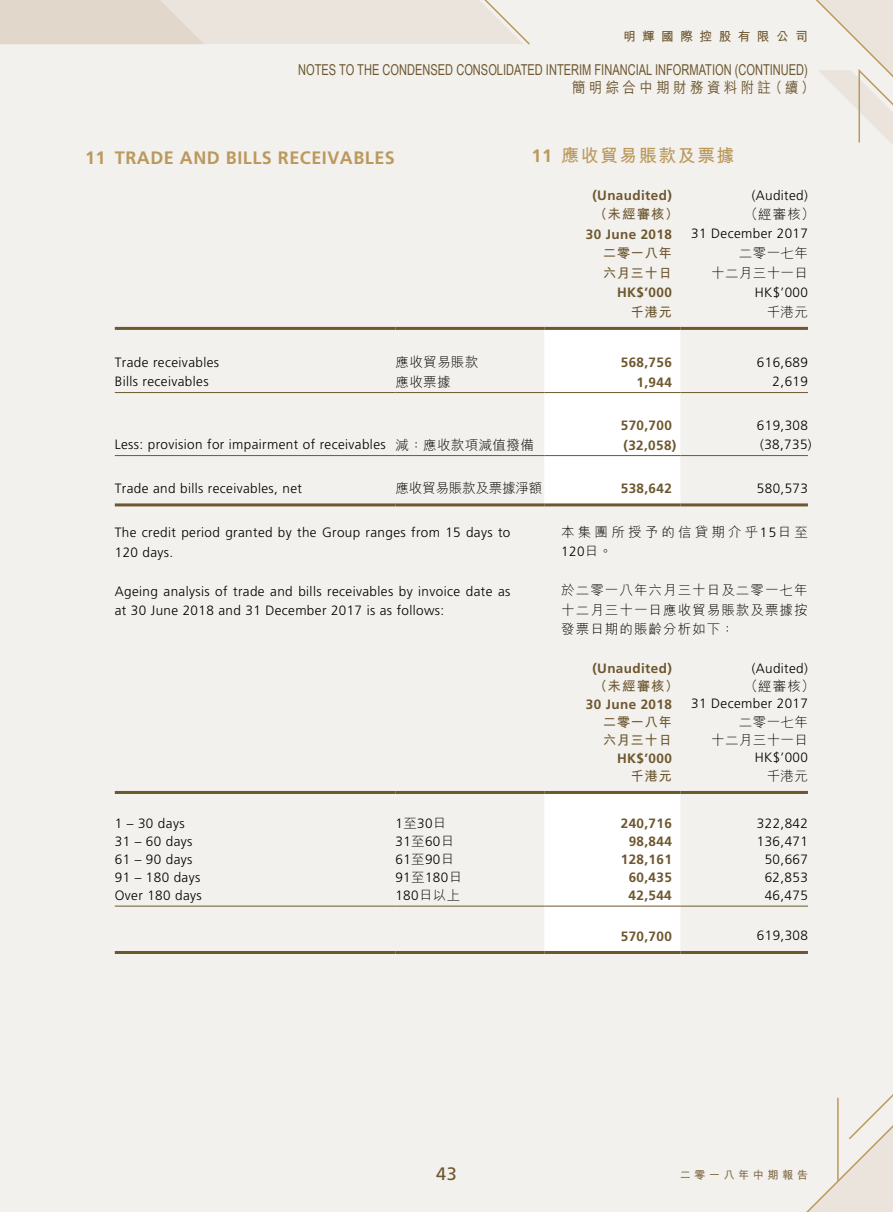
<style>
.page{position:relative;width:893px;height:1212px;background:#f3f1ed}
.page>*{position:absolute;margin:0;border:0;box-sizing:border-box;transform-origin:0 0}
.t1{font:700 18px "Frutiger LT Std";letter-spacing:.03em;color:#bb995d}
.t2{font:700 18px "M Hei HK";letter-spacing:.08em;color:#bb995d}
.t3{font:18px "Frutiger LT Std";color:#6d572f}
.t4{font:15px "Arial Narrow";color:#6d572f;scale:.9 1}
.t5{font:500 15px "M Hei HK";letter-spacing:.25em;color:#6d572f;scale:.9 1}
.t6{font:300 13.5px/19.5px "Frutiger LT Std";letter-spacing:.03em;color:#000}
.t7{font:700 13.5px "Frutiger LT Std";letter-spacing:.03em;color:#6d572f}
.t8{font:300 13.5px/19.5px "M Hei HK";letter-spacing:.08em;color:#000;text-align:justify}
.t9{font:700 13.5px/19.5px "M Hei HK";letter-spacing:.03em;color:#6d572f}
.t10{font:300 13.5px/19.5px "M Hei HK";letter-spacing:.03em;color:#000;text-align:right}
.t11{font:300 13.5px "M Hei HK";letter-spacing:.235em;color:#000}
.t12{font:300 13.5px "M Hei HK";letter-spacing:-.01em;color:#000}
.t13{font:700 12.75px "M Hei HK";letter-spacing:.5em;color:#6d572f}
.t14{font:700 11.25px "M Hei HK";letter-spacing:.3em;color:#826d49}
.s1{font-family:"Frutiger LT Std"}
.s2{font-family:"M Hei HK"}
</style>
<div class="page">
<svg style="left:806px;top:1094px;width:87px;height:118px"></svg>
<svg style="left:0;top:0;width:530px;height:45px;background:#e7e0d6"></svg>
<hr style="left:837px;top:1098px;width:2px;height:83px;background:#bb995d">
<svg style="left:815px;top:0;width:78px;height:145px"></svg>
<div style="left:544px;top:330px;width:136px;height:173px;background:#fff"></div>
<hr style="left:115px;top:327px;width:280px;height:3px;background:#6d572f">
<hr style="left:395px;top:327px;width:149px;height:3px;background:#6d572f">
<hr style="left:544px;top:327px;width:136px;height:3px;background:#6d572f">
<hr style="left:680px;top:327px;width:128px;height:3px;background:#6d572f">
<hr style="left:115px;top:392px;width:280px;height:1px;background:#6d572f">
<hr style="left:395px;top:392px;width:149px;height:1px;background:#6d572f">
<hr style="left:544px;top:392px;width:136px;height:1px;background:#6d572f">
<hr style="left:680px;top:392px;width:128px;height:1px;background:#6d572f">
<hr style="left:115px;top:455px;width:280px;height:1px;background:#6d572f">
<hr style="left:395px;top:455px;width:149px;height:1px;background:#6d572f">
<hr style="left:544px;top:455px;width:136px;height:1px;background:#6d572f">
<hr style="left:680px;top:455px;width:128px;height:1px;background:#6d572f">
<hr style="left:115px;top:503px;width:280px;height:3px;background:#6d572f">
<hr style="left:395px;top:503px;width:149px;height:3px;background:#6d572f">
<hr style="left:544px;top:503px;width:136px;height:3px;background:#6d572f">
<hr style="left:680px;top:503px;width:128px;height:3px;background:#6d572f">
<div style="left:544px;top:794px;width:136px;height:157px;background:#fff"></div>
<hr style="left:115px;top:791px;width:280px;height:3px;background:#6d572f">
<hr style="left:395px;top:791px;width:149px;height:3px;background:#6d572f">
<hr style="left:544px;top:791px;width:136px;height:3px;background:#6d572f">
<hr style="left:680px;top:791px;width:128px;height:3px;background:#6d572f">
<hr style="left:115px;top:906px;width:280px;height:1px;background:#6d572f">
<hr style="left:395px;top:906px;width:149px;height:1px;background:#6d572f">
<hr style="left:544px;top:906px;width:136px;height:1px;background:#6d572f">
<hr style="left:680px;top:906px;width:128px;height:1px;background:#6d572f">
<hr style="left:115px;top:951px;width:280px;height:3px;background:#6d572f">
<hr style="left:395px;top:951px;width:149px;height:3px;background:#6d572f">
<hr style="left:544px;top:951px;width:136px;height:3px;background:#6d572f">
<hr style="left:680px;top:951px;width:128px;height:3px;background:#6d572f">
<p class="t13" style="left:623px;top:27px;width:186px">明輝國際控股有限公司</p>
<p class="t4" style="left:298px;top:58px;width:568px">NOTES TO THE CONDENSED CONSOLIDATED INTERIM FINANCIAL INFORMATION (CONTINUED)</p>
<p class="t5" style="left:572px;top:77px;width:271px">簡明綜合中期財務資料附註（續）</p>
<h1 class="t1" style="left:85px;top:147px;width:311px">11 TRADE AND BILLS RECEIVABLES</h1>
<h1 class="t2" style="left:531px;top:143px;width:205px"><span class="s1">11</span> 應收貿易賬款及票據</h1>
<p class="t7" style="left:592px;top:187px;width:81px">(Unaudited)</p>
<p class="t6" style="left:752px;top:185px;width:58px">(Audited)</p>
<p class="t9" style="left:594px;top:203px;width:86px">（未經審核）</p>
<p class="t8" style="left:744px;top:204px;width:72px">（經審核）</p>
<p class="t7" style="left:586px;top:226px;width:87px">30 June 2018</p>
<p class="t6" style="left:691px;top:224px;width:118px">31 December 2017</p>
<p class="t9" style="left:603px;top:242px;width:71px">二零一八年六月三十日</p>
<p class="t10" style="left:711px;top:243px;width:98px">二零一七年<br>十二月三十一日</p>
<p class="t7" style="left:617px;top:285px;width:56px">HK$’000</p>
<p class="t6" style="left:755px;top:282px;width:55px">HK$’000</p>
<p class="t9" style="left:631px;top:301px;width:43px">千港元</p>
<p class="t8" style="left:767px;top:301px;width:43px">千港元</p>
<p class="t6" style="left:115px;top:352px;width:106px">Trade receivables</p>
<p class="t8" style="left:395px;top:352px;width:84px">應收貿易賬款</p>
<p class="t7" style="left:621px;top:355px;width:53px">568,756</p>
<p class="t6" style="left:757px;top:352px;width:53px">616,689</p>
<p class="t6" style="left:115px;top:372px;width:95px">Bills receivables</p>
<p class="t8" style="left:395px;top:371px;width:57px">應收票據</p>
<p class="t7" style="left:637px;top:374px;width:37px">1,944</p>
<p class="t6" style="left:773px;top:372px;width:37px">2,619</p>
<p class="t7" style="left:621px;top:418px;width:53px">570,700</p>
<p class="t6" style="left:757px;top:415px;width:53px">619,308</p>
<p class="t6" style="left:115px;top:435px;width:421px">Less: provision for impairment of receivables <span class="s2">減：應收款項減值撥備</span></p>
<p class="t7" style="left:623px;top:437px;width:54px">(32,058)</p>
<p class="t6" style="left:760px;top:435px;width:53px">(38,735)</p>
<p class="t6" style="left:115px;top:478px;width:189px">Trade and bills receivables, net</p>
<p class="t12" style="left:395px;top:479px;width:148px">應收貿易賬款及票據淨額</p>
<p class="t7" style="left:621px;top:481px;width:53px">538,642</p>
<p class="t6" style="left:757px;top:478px;width:53px">580,573</p>
<p class="t6" style="left:115px;top:523px;width:397px">The credit period granted by the Group ranges from 15 days to<br>120 days.</p>
<p class="t6" style="left:115px;top:581px;width:397px">Ageing analysis of trade and bills receivables by invoice date as at 30 June 2018 and 31 December 2017 is as follows:</p>
<p class="t11" style="left:561px;top:522px;width:248px">本集團所授予的信貸期介乎<span class="s1">15</span>日至</p>
<p class="t6" style="left:561px;top:542px;width:53px">120<span class="s2">日。</span></p>
<p class="t8" style="left:561px;top:580px;width:248px">於二零一八年六月三十日及二零一七年十二月三十一日應收貿易賬款及票據按發票日期的賬齡分析如下：</p>
<p class="t7" style="left:592px;top:660px;width:81px">(Unaudited)</p>
<p class="t6" style="left:752px;top:658px;width:58px">(Audited)</p>
<p class="t9" style="left:594px;top:675px;width:86px">（未經審核）</p>
<p class="t8" style="left:744px;top:675px;width:72px">（經審核）</p>
<p class="t7" style="left:586px;top:696px;width:87px">30 June 2018</p>
<p class="t6" style="left:691px;top:694px;width:118px">31 December 2017</p>
<p class="t9" style="left:603px;top:712px;width:71px;line-height:18px">二零一八年六月三十日</p>
<p class="t10" style="left:711px;top:712px;width:98px;line-height:18px">二零一七年<br>十二月三十一日</p>
<p class="t7" style="left:617px;top:750px;width:56px">HK$’000</p>
<p class="t6" style="left:755px;top:748px;width:55px">HK$’000</p>
<p class="t9" style="left:631px;top:765px;width:43px">千港元</p>
<p class="t8" style="left:767px;top:765px;width:43px">千港元</p>
<p class="t6" style="left:115px;top:813px;width:71px">1 – 30 days</p>
<p class="t6" style="left:395px;top:814px;width:53px">1<span class="s2">至</span>30<span class="s2">日</span></p>
<p class="t7" style="left:621px;top:816px;width:53px">240,716</p>
<p class="t6" style="left:757px;top:813px;width:53px">322,842</p>
<p class="t6" style="left:115px;top:831px;width:79px">31 – 60 days</p>
<p class="t6" style="left:395px;top:832px;width:60px">31<span class="s2">至</span>60<span class="s2">日</span></p>
<p class="t7" style="left:629px;top:834px;width:45px">98,844</p>
<p class="t6" style="left:757px;top:831px;width:53px">136,471</p>
<p class="t6" style="left:115px;top:849px;width:79px">61 – 90 days</p>
<p class="t6" style="left:395px;top:850px;width:60px">61<span class="s2">至</span>90<span class="s2">日</span></p>
<p class="t7" style="left:621px;top:852px;width:53px">128,161</p>
<p class="t6" style="left:765px;top:849px;width:45px">50,667</p>
<p class="t6" style="left:115px;top:867px;width:87px">91 – 180 days</p>
<p class="t6" style="left:395px;top:868px;width:68px">91<span class="s2">至</span>180<span class="s2">日</span></p>
<p class="t7" style="left:629px;top:869px;width:45px">60,435</p>
<p class="t6" style="left:765px;top:867px;width:45px">62,853</p>
<p class="t6" style="left:115px;top:885px;width:89px">Over 180 days</p>
<p class="t6" style="left:395px;top:886px;width:66px">180<span class="s2">日以上</span></p>
<p class="t7" style="left:629px;top:887px;width:45px">42,544</p>
<p class="t6" style="left:765px;top:885px;width:45px">46,475</p>
<p class="t7" style="left:621px;top:928px;width:53px">570,700</p>
<p class="t6" style="left:757px;top:926px;width:53px">619,308</p>
<h1 class="t3" style="left:436px;top:1163px;width:22px">43</h1>
<p class="t14" style="left:680px;top:1167px;width:130px">二零一八年中期報告</p>
</div>
